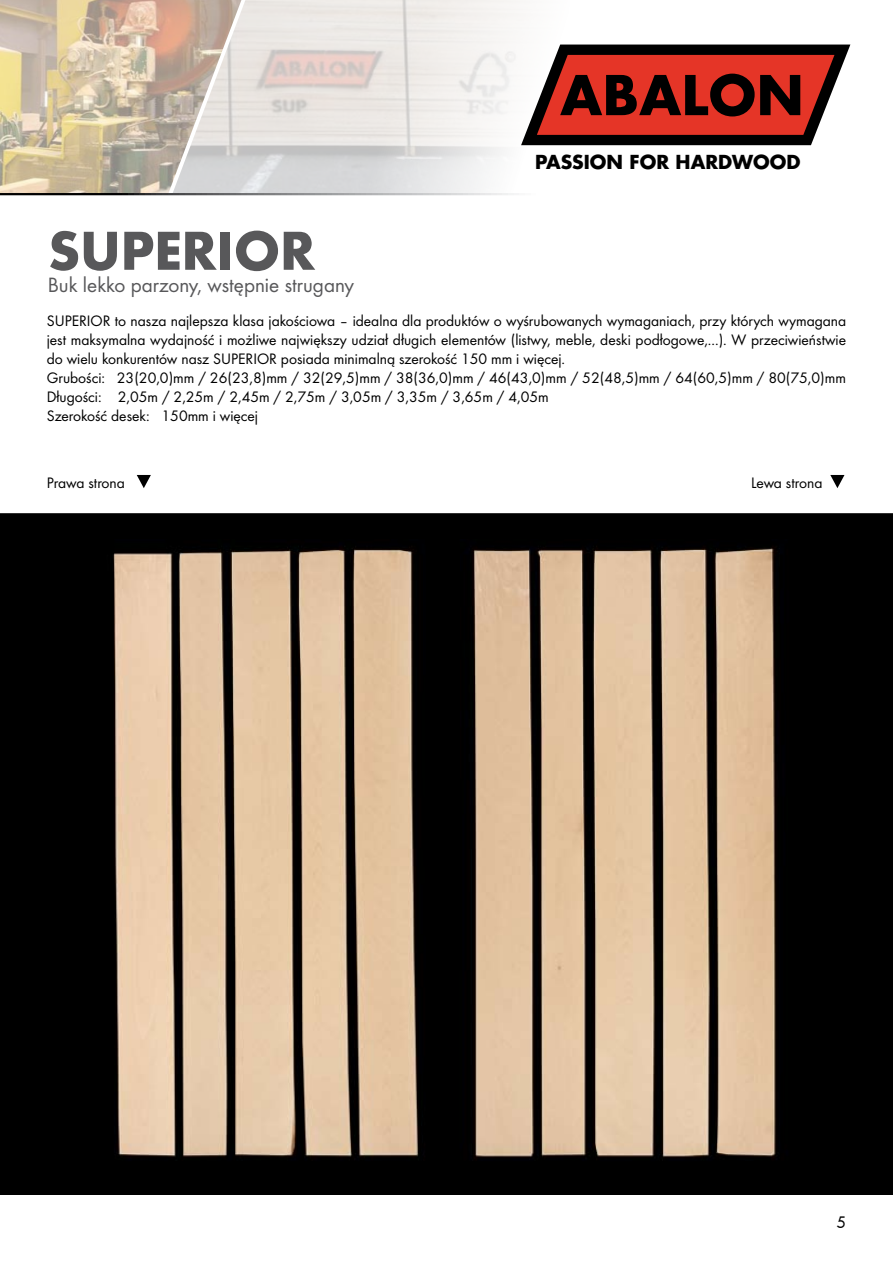
<style>
.page{position:relative;width:893px;height:1263px;background:#fff}
.page>*{position:absolute;margin:0;border:0;box-sizing:border-box;transform-origin:0 0}
.t1{font:700 57px "Futura TGR";letter-spacing:-.01em;color:#58585a}
.t2{font:21.45px "Futura Boo";color:#58585a}
.t3{font:700 18.75px "Futura LT";color:#000}
.t4{font:17.25px "Futura T Boo";color:#000}
.t5{font:15.75px/18.9px "Futura Boo";color:#000}
</style>
<div class="page">
<img style="left:242px;top:0;width:328px;height:193px">
<img style="left:0;top:0;width:242px;height:193px">
<div style="left:0;top:513px;width:893px;height:682px;background:#000"></div>
<svg style="left:137px;top:475px;width:14px;height:13px"></svg>
<svg style="left:830px;top:475px;width:14px;height:13px"></svg>
<img style="left:47px;top:539px;width:828px;height:636px">
<svg style="left:521px;top:45px;width:329px;height:100px;background:#8b3730"></svg>
<p class="t3" style="left:535px;top:149px;width:267px">PASSION FOR HARDWOOD</p>
<h1 class="t1" style="left:48px;top:217px;width:269px">SUPERIOR</h1>
<h2 class="t2" style="left:48px;top:273px;width:308px">Buk lekko parzony, wstępnie strugany</h2>
<p class="t5" style="left:47px;top:311px;width:801px">SUPERIOR to nasza najlepsza klasa jakościowa – idealna dla produktów o wyśrubowanych wymaganiach, przy których wymagana jest maksymalna wydajność i możliwe największy udział długich elementów (listwy, meble, deski podłogowe,...). W przeciwieństwie do wielu konkurentów nasz SUPERIOR posiada minimalną szerokość 150 mm i więcej.<br>Grubości: 23(20,0)mm / 26(23,8)mm / 32(29,5)mm / 38(36,0)mm / 46(43,0)mm / 52(48,5)mm / 64(60,5)mm / 80(75,0)mm Długości: 2,05m / 2,25m / 2,45m / 2,75m / 3,05m / 3,35m / 3,65m / 4,05m<br>Szerokość desek: 150mm i więcej</p>
<p class="t5" style="left:47px;top:473px;width:80px">Prawa strona</p>
<p class="t5" style="left:751px;top:473px;width:73px">Lewa strona</p>
<p class="t4" style="left:836px;top:1212px;width:11px">5</p>
</div>
